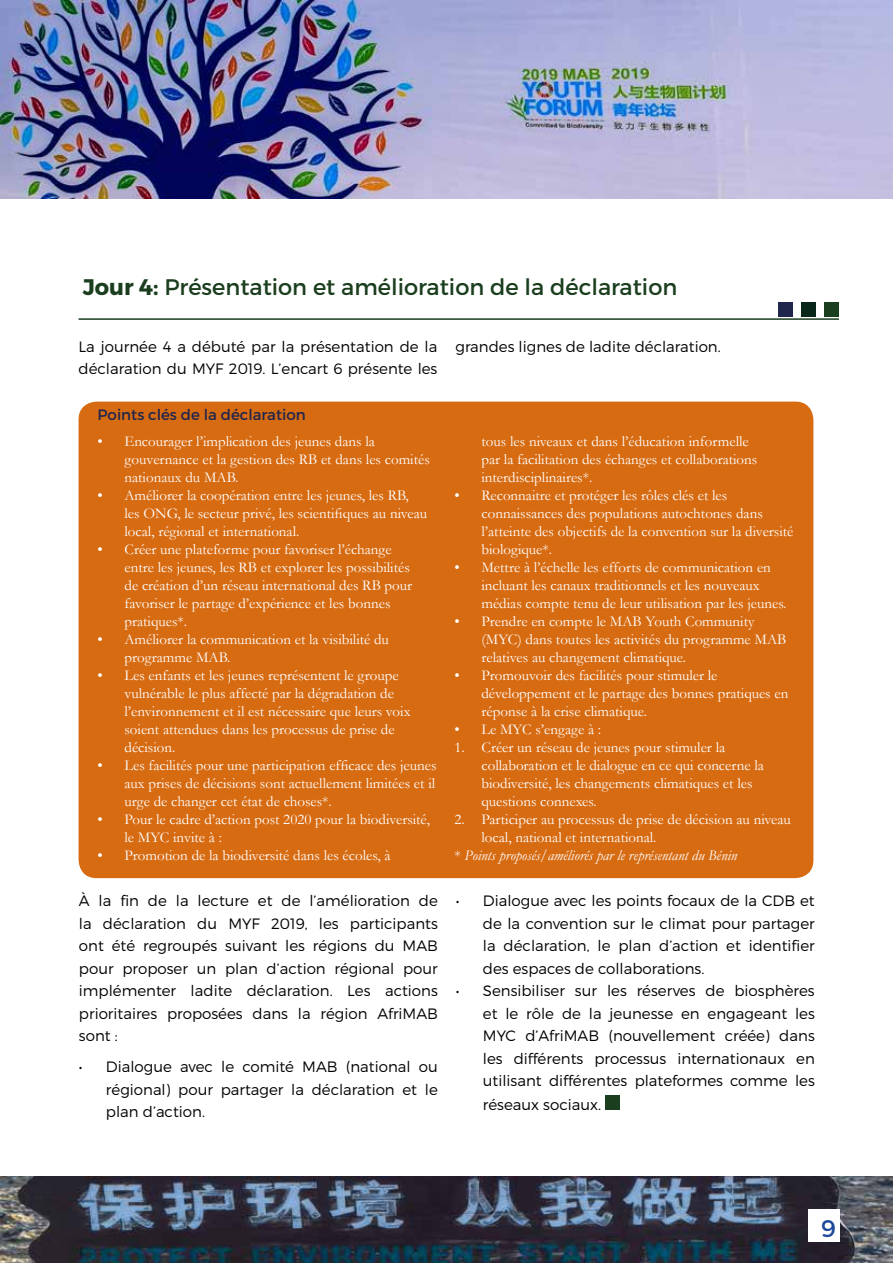
<style>
.page{position:relative;width:893px;height:1263px;background:#fff}
.page>*{position:absolute;margin:0;border:0;box-sizing:border-box;transform-origin:0 0}
.t1{font:24px "Montserrat";color:#1f499a}
.t2{font:22.5px "Montserrat";color:#1a3e1e}
.t3{font:15px/18px "Garamond";color:#fff}
.t4{font:300 15px/22.5px "Montserrat";color:#000;text-align:justify}
.t5{font:italic 15px "Garamond";color:#fff}
.t6{font:15px "Montserrat";color:#20254c}
.s1{font-weight:700}
.s2{font-style:normal}
</style>
<div class="page">
<img style="left:0;top:1177px;width:893px;height:86px">
<img style="left:0;top:0;width:893px;height:199px">
<div style="left:808px;top:1209px;width:32px;height:32px;background:#fff"></div>
<hr style="left:79px;top:318px;width:760px;height:2px;background:#1b3e20">
<div style="left:778px;top:302px;width:15px;height:15px;background:#20254c"></div>
<div style="left:801px;top:302px;width:15px;height:15px;background:#082619"></div>
<div style="left:824px;top:302px;width:15px;height:15px;background:#1a3e1e"></div>
<div style="left:79px;top:402px;width:734px;height:476px;background:#d76b12;border-radius:18px"></div>
<div style="left:605px;top:1095px;width:15px;height:15px;background:#1a3e1e"></div>
<h2 class="t2" style="left:83px;top:274px;width:596px"><span class="s1">Jour 4:</span> Présentation et amélioration de la déclaration</h2>
<p class="t4" style="left:79px;top:335px;width:360px">La journée 4 a débuté par la présentation de la déclaration du MYF 2019. L’encart 6 présente les</p>
<p class="t4" style="left:455px;top:335px;width:267px">grandes lignes de ladite déclaration.</p>
<p class="t6" style="left:98px;top:406px;width:210px">Points clés de la déclaration</p>
<p class="t3" style="left:124px;top:432px;width:307px;text-indent:-27px">• Encourager l’implication des jeunes dans la gouvernance et la gestion des RB et dans les comités nationaux du MAB.</p>
<p class="t3" style="left:124px;top:486px;width:304px;text-indent:-27px">• Améliorer la coopération entre les jeunes, les RB, les ONG, le secteur privé, les scientifiques au niveau local, régional et international.</p>
<p class="t3" style="left:124px;top:540px;width:289px;text-indent:-27px">• Créer une plateforme pour favoriser l’échange entre les jeunes, les RB et explorer les possibilités de création d’un réseau international des RB pour favoriser le partage d’expérience et les bonnes pratiques*.</p>
<p class="t3" style="left:124px;top:630px;width:266px;text-indent:-27px">• Améliorer la communication et la visibilité du programme MAB.</p>
<p class="t3" style="left:124px;top:666px;width:288px;text-indent:-27px">• Les enfants et les jeunes représentent le groupe vulnérable le plus affecté par la dégradation de l’environnement et il est nécessaire que leurs voix soient attendues dans les processus de prise de décision.</p>
<p class="t3" style="left:124px;top:756px;width:313px;text-align:justify;text-indent:-27px">• Les facilités pour une participation efficace des jeunes aux prises de décisions sont actuellement limitées et il urge de changer cet état de choses*.</p>
<p class="t3" style="left:124px;top:810px;width:307px;text-indent:-27px">• Pour le cadre d’action post 2020 pour la biodiversité, le MYC invite à :</p>
<p class="t3" style="left:97px;top:846px;width:295px">• Promotion de la biodiversité dans les écoles, à</p>
<p class="t3" style="left:481px;top:432px;width:277px">tous les niveaux et dans l’éducation informelle par la facilitation des échanges et collaborations interdisciplinaires*.</p>
<p class="t3" style="left:481px;top:486px;width:313px;text-indent:-27px">• Reconnaitre et protéger les rôles clés et les connaissances des populations autochtones dans l’atteinte des objectifs de la convention sur la diversité biologique*.</p>
<p class="t3" style="left:481px;top:558px;width:306px;text-indent:-27px">• Mettre à l’échelle les efforts de communication en incluant les canaux traditionnels et les nouveaux médias compte tenu de leur utilisation par les jeunes.</p>
<p class="t3" style="left:481px;top:612px;width:306px;text-indent:-27px">• Prendre en compte le MAB Youth Community (MYC) dans toutes les activités du programme MAB relatives au changement climatique.</p>
<p class="t3" style="left:481px;top:666px;width:308px;text-indent:-27px">• Promouvoir des facilités pour stimuler le développement et le partage des bonnes pratiques en réponse à la crise climatique.</p>
<p class="t3" style="left:454px;top:720px;width:148px">• Le MYC s’engage à :</p>
<p class="t3" style="left:481px;top:738px;width:284px;text-indent:-27px">1. Créer un réseau de jeunes pour stimuler la collaboration et le dialogue en ce qui concerne la biodiversité, les changements climatiques et les questions connexes.</p>
<p class="t3" style="left:454px;top:810px;width:338px">2. Participer au processus de prise de décision au niveau</p>
<p class="t3" style="left:481px;top:828px;width:177px">local, national et international.</p>
<p class="t5" style="left:454px;top:845px;width:284px"><span class="s2">*</span> Points proposés/améliorés par le représentant du Bénin</p>
<p class="t4" style="left:79px;top:889px;width:360px">À la fin de la lecture et de l’amélioration de la déclaration du MYF 2019, les participants ont été regroupés suivant les régions du MAB pour proposer un plan d’action régional pour implémenter ladite déclaration. Les actions prioritaires proposées dans la région AfriMAB sont :</p>
<p class="t4" style="left:106px;top:1055px;width:333px;text-indent:-27px">• Dialogue avec le comité MAB (national ou régional) pour partager la déclaration et le plan d’action.</p>
<p class="t4" style="left:483px;top:889px;width:333px;text-indent:-27px">• Dialogue avec les points focaux de la CDB et de la convention sur le climat pour partager la déclaration, le plan d’action et identifier des espaces de collaborations.</p>
<p class="t4" style="left:483px;top:979px;width:333px;text-indent:-27px">• Sensibiliser sur les réserves de biosphères et le rôle de la jeunesse en engageant les MYC d’AfriMAB (nouvellement créée) dans les différents processus internationaux en utilisant différentes plateformes comme les</p>
<p class="t4" style="left:483px;top:1093px;width:120px">réseaux sociaux.</p>
<h1 class="t1" style="left:821px;top:1213px;width:16px">9</h1>
</div>
